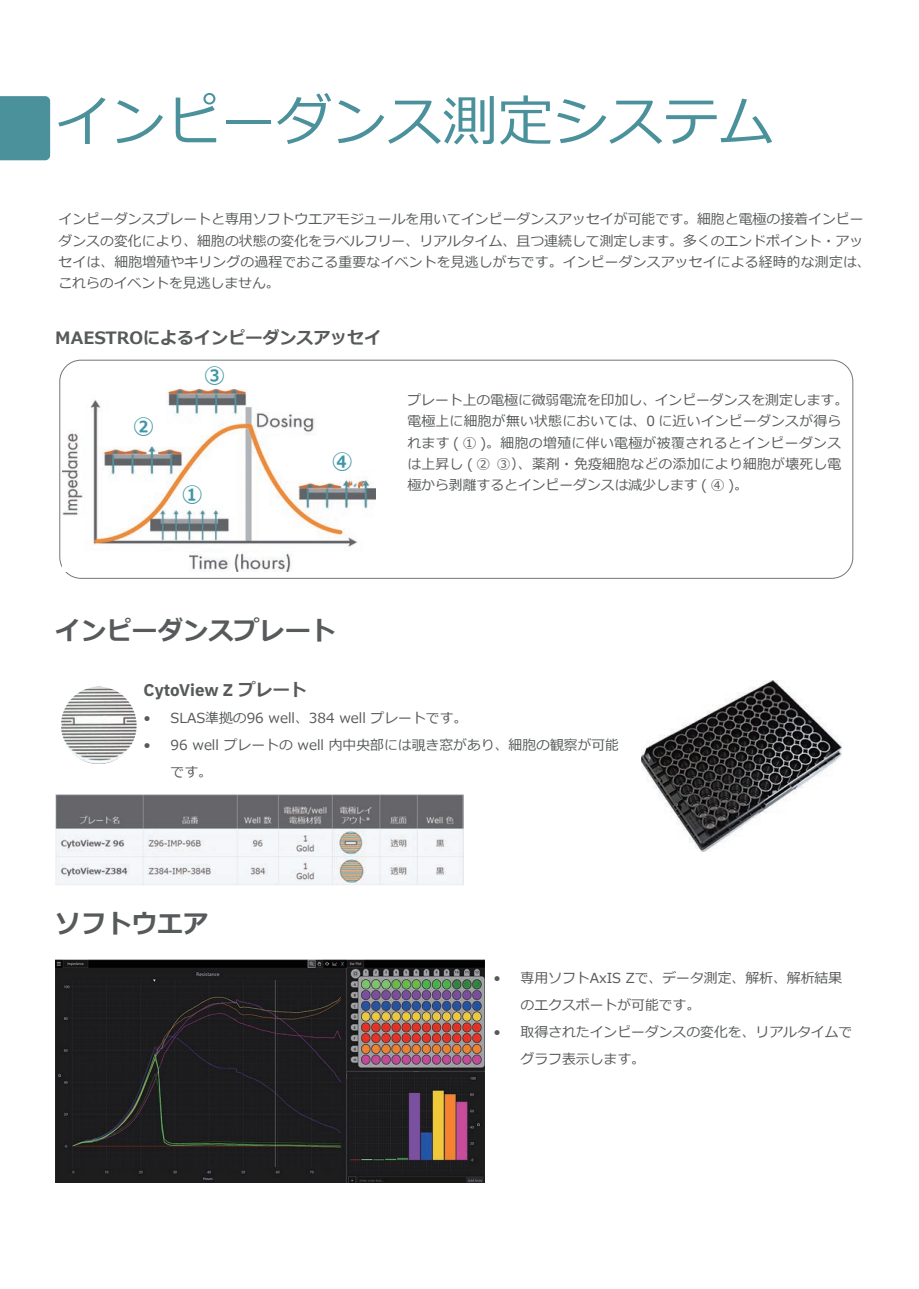
<style>
.page{position:relative;width:919px;height:1289px;background:#fff}
.page>*{position:absolute;margin:0;border:0;box-sizing:border-box;transform-origin:0 0}
.t1{font:55.35px "Meiryo";color:#4b919c}
.t2{font:700 25.5px "Meiryo";color:#575a5b}
.t3{font:700 21px "Meiryo";color:#3e96a4}
.t4{font:700 16.95px "Meiryo";color:#575a5b}
.t5{font:700 16.95px "IBM Plex Sans";color:#575a5b}
.t6{font:13.8px/21.3px "Meiryo";letter-spacing:.005em;color:#575a5b}
.s1{font-family:"Meiryo"}
</style>
<div class="page">
<div style="left:60px;top:360px;width:793px;height:218px;border:1px solid #767676;border-radius:21px"></div>
<img style="left:61px;top:686px;width:76px;height:78px">
<img style="left:63px;top:389px;width:313px;height:182px">
<img style="left:641px;top:680px;width:200px;height:171px">
<img style="left:55px;top:959px;width:429px;height:223px">
<img style="left:55px;top:794px;width:408px;height:91px">
<div style="left:0;top:96px;width:50px;height:64px;background:#4b919c"></div>
<h1 class="t1" style="left:55px;top:83px;width:720px">インピーダンス測定システム</h1>
<p class="t6" style="left:58px;top:209px;width:813px">インピーダンスプレートと専用ソフトウエアモジュールを用いてインピーダンスアッセイが可能です。細胞と電極の接着インピーダンスの変化により、細胞の状態の変化をラベルフリー、リアルタイム、且つ連続して測定します。多くのエンドポイント・アッセイは、細胞増殖やキリングの過程でおこる重要なイベントを見逃しがちです。インピーダンスアッセイによる経時的な測定は、これらのイベントを見逃しません。</p>
<p class="t4" style="left:55px;top:326px;width:328px">MAESTROによるインピーダンスアッセイ</p>
<h3 class="t3" style="left:133px;top:411px;width:22px">②</h3>
<h3 class="t3" style="left:204px;top:361px;width:22px">③</h3>
<h3 class="t3" style="left:182px;top:479px;width:22px">①</h3>
<h3 class="t3" style="left:332px;top:446px;width:22px">④</h3>
<p class="t6" style="left:407px;top:390px;width:442px">プレート上の電極に微弱電流を印加し、インピーダンスを測定します。電極上に細胞が無い状態においては、0 に近いインピーダンスが得られます ( ① )。細胞の増殖に伴い電極が被覆されるとインピーダンスは上昇し ( ② ③）、薬剤・免疫細胞などの添加により細胞が壊死し電極から剥離するとインピーダンスは減少します ( ④ )。</p>
<h2 class="t2" style="left:55px;top:612px;width:282px">インピーダンスプレート</h2>
<p class="t5" style="left:144px;top:676px;width:165px">CytoView Z <span class="s1">プレート</span></p>
<p class="t6" style="left:144px;top:708px;width:325px">• SLAS準拠の96 well、384 well プレートです。</p>
<p class="t6" style="left:171px;top:732px;width:450px;line-height:27px;text-indent:-27px">• 96 well プレートの well 内中央部には覗き窓があり、細胞の観察が可能です。</p>
<h2 class="t2" style="left:55px;top:905px;width:155px">ソフトウエア</h2>
<p class="t6" style="left:520px;top:965px;width:323px;line-height:27px;text-indent:-27px">• 専用ソフトAxIS Zで、データ測定、解析、解析結果のエクスポートが可能です。</p>
<p class="t6" style="left:520px;top:1019px;width:333px;line-height:27px;text-indent:-27px">• 取得されたインピーダンスの変化を、リアルタイムでグラフ表示します。</p>
</div>
